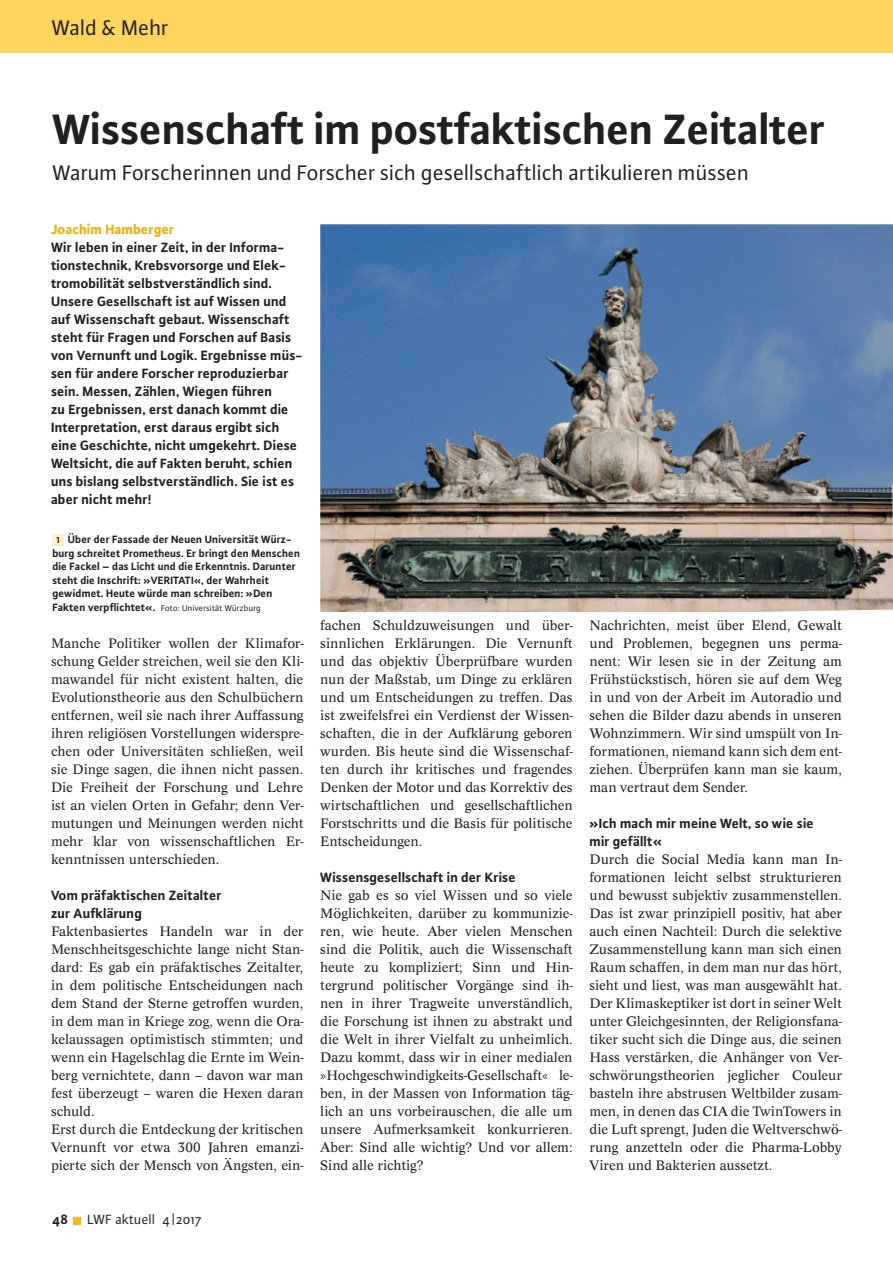
<style>
.page{position:relative;width:893px;height:1263px;background:#fff}
.page>*{position:absolute;margin:0;border:0;box-sizing:border-box;transform-origin:0 0}
.t1{font:700 45px "Plus Sans Pro";letter-spacing:-.01em;color:#231f20}
.t2{font:22.5px "Plus Sans Pro";letter-spacing:-.005em;color:#231f20}
.t3{font:14.25px/18px "Concept";color:#231f20;text-align:justify}
.t4{font:700 14.25px/18px "Plus Sans Pro";color:#231f20}
.t5{font:14.25px "Plus Sans Pro";color:#231f20}
.t6{font:800 14.25px "Plus Sans Pro";color:#f0af13}
.t7{font:700 11.25px/13.5px "Plus Sans Pro";color:#231f20}
.t8{font:9px "Plus Sans Pro";color:#231f20}
.s1{font-size:9px}
.s2{font-weight:700;font-size:11.25px}
</style>
<div class="page">
<div style="left:73px;top:1217px;width:7px;height:7px;background:#fcb814"></div>
<div style="left:0;top:0;width:893px;height:53px;background:#fed55c"></div>
<img style="left:320px;top:224px;width:573px;height:388px">
<div style="left:52px;top:534px;width:12px;height:12px;background:#fef0c6"></div>
<h2 class="t2" style="left:52px;top:12px;width:118px">Wald &amp; Mehr</h2>
<h1 class="t1" style="left:52px;top:95px;width:775px">Wissenschaft im postfaktischen Zeitalter</h1>
<h2 class="t2" style="left:52px;top:158px;width:698px">Warum Forscherinnen und Forscher sich gesellschaftlich artikulieren müssen</h2>
<p class="t6" style="left:51px;top:218px;width:125px">Joachim Hamberger</p>
<p class="t4" style="left:51px;top:237px;width:253px">Wir leben in einer Zeit, in der Informa&shy;tionstechnik, Krebsvorsorge und Elek&shy;tromobilität selbstverständlich sind.<br>Unsere Gesellschaft ist auf Wissen und auf Wissenschaft gebaut. Wissenschaft steht für Fragen und Forschen auf Basis von Vernunft und Logik. Ergebnisse müs&shy;sen für andere Forscher reproduzierbar sein. Messen, Zählen, Wiegen führen<br>zu Ergebnissen, erst danach kommt die Interpretation, erst daraus ergibt sich eine Geschichte, nicht umgekehrt. Diese Weltsicht, die auf Fakten beruht, schien uns bislang selbstverständlich. Sie ist es aber nicht mehr!</p>
<p class="t7" style="left:52px;top:532px;width:249px;text-indent:4px"><span class="s1">1</span> Über der Fassade der Neuen Universität Würz&shy;burg schreitet Prometheus. Er bringt den Menschen die Fackel – das Licht und die Erkenntnis. Darunter steht die Inschrift: »VERITATI«, der Wahrheit gewidmet. Heute würde man schreiben: »Den</p>
<p class="t8" style="left:52px;top:602px;width:210px"><span class="s2">Fakten verpflichtet«.</span> Foto: Universität Würzburg</p>
<p class="t3" style="left:51px;top:634px;width:254px">Manche Politiker wollen der Klimafor&shy;schung Gelder streichen, weil sie den Kli&shy;mawandel für nicht existent halten, die Evolutionstheorie aus den Schulbüchern entfernen, weil sie nach ihrer Auffassung ihren religiösen Vorstellungen widerspre&shy;chen oder Universitäten schließen, weil sie Dinge sagen, die ihnen nicht passen.<br>Die Freiheit der Forschung und Lehre ist an vielen Orten in Gefahr; denn Ver&shy;mutungen und Meinungen werden nicht mehr klar von wissenschaftlichen Er&shy;kenntnissen unterschieden.</p>
<p class="t4" style="left:51px;top:885px;width:172px">Vom präfaktischen Zeitalter zur Aufklärung</p>
<p class="t3" style="left:51px;top:922px;width:254px;text-align:left">Faktenbasiertes Handeln war in der Menschheitsgeschichte lange nicht Stan&shy;dard: Es gab ein präfaktisches Zeitalter, in dem politische Entscheidungen nach dem Stand der Sterne getroffen wurden, in dem man in Kriege zog, wenn die Ora&shy;kelaussagen optimistisch stimmten; und wenn ein Hagelschlag die Ernte im Wein&shy;berg vernichtete, dann – davon war man fest überzeugt – waren die Hexen daran schuld.<br>Erst durch die Entdeckung der kritischen Vernunft vor etwa 300 Jahren emanzi&shy;pierte sich der Mensch von Ängsten, ein-</p>
<p class="t4" style="left:52px;top:1209px;width:17px">48</p>
<p class="t5" style="left:88px;top:1210px;width:116px">LWF aktuell 4|2017</p>
<p class="t3" style="left:320px;top:616px;width:254px">fachen Schuldzuweisungen und über&shy;sinnlichen Erklärungen. Die Vernunft und das objektiv Überprüfbare wurden nun der Maßstab, um Dinge zu erklären und um Entscheidungen zu treffen. Das ist zweifelsfrei ein Verdienst der Wissen&shy;schaften, die in der Aufklärung geboren wurden. Bis heute sind die Wissenschaf&shy;ten durch ihr kritisches und fragendes Denken der Motor und das Korrektiv des wirtschaftlichen und gesellschaftlichen Forstschritts und die Basis für politische Entscheidungen.</p>
<p class="t4" style="left:320px;top:867px;width:197px">Wissensgesellschaft in der Krise</p>
<p class="t3" style="left:320px;top:886px;width:254px">Nie gab es so viel Wissen und so viele Möglichkeiten, darüber zu kommunizie&shy;ren, wie heute. Aber vielen Menschen sind die Politik, auch die Wissenschaft heute zu kompliziert; Sinn und Hin&shy;tergrund politischer Vorgänge sind ih&shy;nen in ihrer Tragweite unverständlich, die Forschung ist ihnen zu abstrakt und die Welt in ihrer Vielfalt zu unheimlich.<br>Dazu kommt, dass wir in einer medialen »Hochgeschwindigkeits-Gesellschaft« le&shy;ben, in der Massen von Information täg&shy;lich an uns vorbeirauschen, die alle um unsere Aufmerksamkeit konkurrieren.<br>Aber: Sind alle wichtig? Und vor allem:<br>Sind alle richtig?</p>
<p class="t3" style="left:589px;top:616px;width:254px">Nachrichten, meist über Elend, Gewalt und Problemen, begegnen uns perma&shy;nent: Wir lesen sie in der Zeitung am Frühstückstisch, hören sie auf dem Weg in und von der Arbeit im Autoradio und sehen die Bilder dazu abends in unseren Wohnzimmern. Wir sind umspült von In&shy;formationen, niemand kann sich dem ent&shy;ziehen. Überprüfen kann man sie kaum, man vertraut dem Sender.</p>
<p class="t4" style="left:589px;top:813px;width:226px">»Ich mach mir meine Welt, so wie sie mir gefällt«</p>
<p class="t3" style="left:589px;top:850px;width:254px">Durch die Social Media kann man In&shy;formationen leicht selbst strukturieren und bewusst subjektiv zusammenstellen.<br>Das ist zwar prinzipiell positiv, hat aber auch einen Nachteil: Durch die selektive Zusammenstellung kann man sich einen Raum schaffen, in dem man nur das hört, sieht und liest, was man ausgewählt hat.<br>Der Klimaskeptiker ist dort in seiner Welt unter Gleichgesinnten, der Religionsfana&shy;tiker sucht sich die Dinge aus, die seinen Hass verstärken, die Anhänger von Ver&shy;schwörungstheorien jeglicher Couleur basteln ihre abstrusen Weltbilder zusam&shy;men, in denen das CIA die TwinTowers in die Luft sprengt, Juden die Weltverschwö&shy;rung anzetteln oder die Pharma-Lobby Viren und Bakterien aussetzt.</p>
</div>
